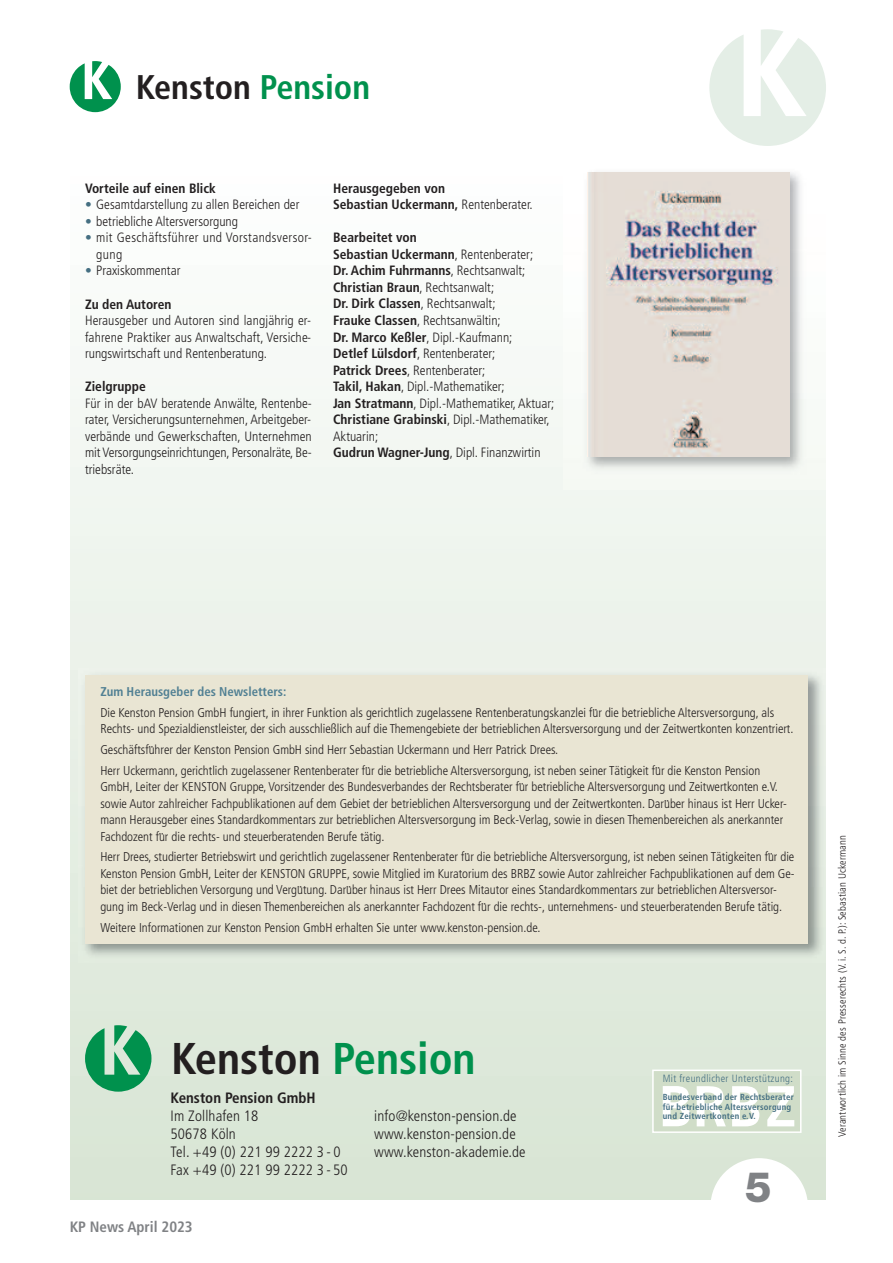
<style>
.page{position:relative;width:893px;height:1263px;background:#fff}
.page>*{position:absolute;margin:0;border:0;box-sizing:border-box;transform-origin:0 0}
.t1{font:700 condensed 44.55px "Frutiger";color:#231f20}
.t2{font:800 42px "Helvetica Neue";color:#808285}
.t3{font:700 condensed 34.2px "Frutiger";color:#231f20}
.t4{font:300 condensed 15px/18px "Frutiger";letter-spacing:.01em;color:#231f20}
.t5{font:700 condensed 15px "Frutiger";color:#231f20}
.t6{font:700 condensed 15px "Frutiger";color:#808285}
.t7{font:300 condensed 13.5px/16.5px "Frutiger";color:#231f20;text-align:justify}
.t8{font:700 condensed 13.5px/16.5px "Frutiger";color:#231f20}
.t9{font:300 condensed 13.5px/16.5px "Frutiger";letter-spacing:.025em;color:#231f20}
.t10{font:300 condensed 12.75px/16.5px "Frutiger";color:#231f20}
.t11{font:300 condensed 10.5px "Frutiger";letter-spacing:.015em;color:#231f20}
.t12{font:300 condensed 10.5px "Frutiger";letter-spacing:.035em;color:#456f82}
.t13{font:700 condensed 8.7px/9.6px "Frutiger";letter-spacing:.025em;color:#456f82}
.s1{color:#00914d}
.s2{color:#456f82}
.s3{font-weight:300}
.s4{font-weight:700}
.s5{font-weight:700;color:#518093}
.s6{font-family:"Baskerville";font-weight:600;font-stretch:normal}
</style>
<div class="page">
<div style="left:70px;top:168px;width:756px;height:1031px;background:linear-gradient(to bottom,#fdfefe,#d8e5d4)"></div>
<div style="left:710px;top:1158px;width:98px;height:97px;background:#fff;border-radius:50%"></div>
<svg style="left:709px;top:29px;width:117px;height:117px"></svg>
<svg style="left:70px;top:61px;width:51px;height:51px"></svg>
<div style="left:654px;top:1071px;width:146px;height:60px;background:#d0ddc8"></div>
<div style="left:652px;top:1069px;width:149px;height:64px;border:2px solid #fff"></div>
<svg style="left:767px;top:1086px;width:27px;height:40px"></svg>
<svg style="left:732px;top:1086px;width:27px;height:40px"></svg>
<svg style="left:697px;top:1086px;width:29px;height:40px"></svg>
<svg style="left:85px;top:1025px;width:66px;height:67px;background:#60b78a"></svg>
<img style="left:79px;top:668px;width:747px;height:294px">
<div style="left:85px;top:675px;width:723px;height:268px;background:#e9e5d3"></div>
<svg style="left:663px;top:1086px;width:27px;height:40px"></svg>
<img style="left:564px;top:168px;width:262px;height:321px">
<img style="left:588px;top:172px;width:201px;height:285px">
<h3 class="t3" style="left:136px;top:73px;width:236px">Kenston <span class="s1">Pension</span></h3>
<p class="t8" style="left:85px;top:181px;width:132px">Vorteile auf einen Blick</p>
<p class="t7" style="left:85px;top:198px;width:216px"><span class="s2">•</span> Gesamtdarstellung zu allen Bereichen der</p>
<p class="t7" style="left:85px;top:214px;width:155px"><span class="s2">•</span> betriebliche Altersversorgung</p>
<p class="t9" style="left:96px;top:231px;width:217px;text-indent:-11px"><span class="s2">•</span> mit Geschäftsführer und Vorstandsversor&shy;gung</p>
<p class="t7" style="left:85px;top:264px;width:97px"><span class="s2">•</span> Praxiskommentar</p>
<p class="t8" style="left:85px;top:297px;width:88px">Zu den Autoren</p>
<p class="t7" style="left:85px;top:313px;width:228px">Herausgeber und Autoren sind langjährig er&shy;fahrene Praktiker aus Anwaltschaft, Versiche&shy;rungswirtschaft und Rentenberatung.</p>
<p class="t8" style="left:85px;top:379px;width:62px">Zielgruppe</p>
<p class="t7" style="left:85px;top:396px;width:228px">Für in der bAV beratende Anwälte, Rentenbe&shy;rater, Versicherungsunternehmen, Arbeitgeber&shy;verbände und Gewerkschaften, Unternehmen mit Versorgungseinrichtungen, Personalräte, Be&shy;triebsräte.</p>
<p class="t8" style="left:333px;top:181px;width:201px">Herausgegeben von<br>Sebastian Uckermann, <span class="s3">Rentenberater.</span></p>
<p class="t7" style="left:333px;top:231px;width:223px;text-align:left"><span class="s4">Bearbeitet von<br>Sebastian Uckermann</span>, Rentenberater;<br><span class="s4">Dr. Achim Fuhrmanns</span>, Rechtsanwalt; <span class="s4">Christian Braun</span>, Rechtsanwalt;<br><span class="s4">Dr. Dirk Classen</span>, Rechtsanwalt;<br><span class="s4">Frauke Classen</span>, Rechtsanwältin;<br><span class="s4">Dr. Marco Keßler</span>, Dipl.-Kaufmann;<br><span class="s4">Detlef Lülsdorf</span>, Rentenberater;<br><span class="s4">Patrick Drees</span>, Rentenberater;<br><span class="s4">Takil, Hakan</span>, Dipl.-Mathematiker;<br><span class="s4">Jan Stratmann</span>, Dipl.-Mathematiker, Aktuar; <span class="s4">Christiane Grabinski</span>, Dipl.-Mathematiker, Aktuarin;<br><span class="s4">Gudrun Wagner-Jung</span>, Dipl. Finanzwirtin</p>
<p class="t10" style="left:100px;top:682px;width:675px;line-height:20.7px"><span class="s5">Zum Herausgeber des Newsletters:<br></span>Die Kenston Pension GmbH fungiert, in ihrer Funktion als gerichtlich zugelassene Rentenberatungskanzlei fu<span class="s6">̈</span>r die betriebliche Altersversorgung, als</p>
<p class="t10" style="left:100px;top:719px;width:695px;line-height:20.7px">Rechts- und Spezialdienstleister, der sich ausschließlich auf die Themengebiete der betrieblichen Altersversorgung und der Zeitwertkonten konzentriert.<br>Geschäftsfu<span class="s6">̈</span>hrer der Kenston Pension GmbH sind Herr Sebastian Uckermann und Herr Patrick Drees.<br>Herr Uckermann, gerichtlich zugelassener Rentenberater fu<span class="s6">̈</span>r die betriebliche Altersversorgung, ist neben seiner Tätigkeit fu<span class="s6">̈</span>r die Kenston Pension</p>
<p class="t10" style="left:100px;top:779px;width:688px">GmbH, Leiter der KENSTON Gruppe, Vorsitzender des Bundesverbandes der Rechtsberater fu<span class="s6">̈</span>r betriebliche Altersversorgung und Zeitwertkonten e.V. sowie Autor zahlreicher Fachpublikationen auf dem Gebiet der betrieblichen Altersversorgung und der Zeitwertkonten. Daru<span class="s6">̈</span>ber hinaus ist Herr Ucker&shy;mann Herausgeber eines Standardkommentars zur betrieblichen Altersversorgung im Beck-Verlag, sowie in diesen Themenbereichen als anerkannter Fachdozent fu<span class="s6">̈</span>r die rechts- und steuerberatenden Berufe tätig.</p>
<p class="t10" style="left:100px;top:850px;width:696px">Herr Drees, studierter Betriebswirt und gerichtlich zugelassener Rentenberater fu<span class="s6">̈</span>r die betriebliche Altersversorgung, ist neben seinen Tätigkeiten fu<span class="s6">̈</span>r die Kenston Pension GmbH, Leiter der KENSTON GRUPPE, sowie Mitglied im Kuratorium des BRBZ sowie Autor zahlreicher Fachpublikationen auf dem Ge&shy;biet der betrieblichen Versorgung und Vergu<span class="s6">̈</span>tung. Daru<span class="s6">̈</span>ber hinaus ist Herr Drees Mitautor eines Standardkommentars zur betrieblichen Altersversor&shy;gung im Beck-Verlag und in diesen Themenbereichen als anerkannter Fachdozent fu<span class="s6">̈</span>r die rechts-, unternehmens- und steuerberatenden Berufe tätig.</p>
<p class="t10" style="left:100px;top:920px;width:442px">Weitere Informationen zur Kenston Pension GmbH erhalten Sie unter www.kenston-pension.de.</p>
<h1 class="t1" style="left:171px;top:1041px;width:306px">Kenston <span class="s1">Pension</span></h1>
<p class="t5" style="left:171px;top:1091px;width:147px">Kenston Pension GmbH</p>
<p class="t4" style="left:171px;top:1108px;width:179px">Im Zollhafen 18<br>50678 Köln<br>Tel. +49 (0) 221 99 2222 3 - 0<br>Fax +49 (0) 221 99 2222 3 - 50</p>
<p class="t4" style="left:374px;top:1108px;width:153px">info@kenston-pension.de www.kenston-pension.de www.kenston-akademie.de</p>
<p class="t6" style="left:70px;top:1221px;width:125px">KP News April 2023</p>
<p class="t12" style="left:663px;top:1074px;width:132px">Mit freundlicher Unterstützung:</p>
<p class="t13" style="left:663px;top:1093px;width:133px">Bundesverband der Rechtsberater für betriebliche Altersversorgung und Zeitwertkonten e.V.</p>
<h2 class="t2" style="left:745px;top:1171px;width:28px">5</h2>
<p class="t11" style="left:838px;top:1137px;width:303px;rotate:-90deg">Verantwortlich im Sinne des Presserechts (V. i. S. d. P.): Sebastian Uckermann</p>
</div>
